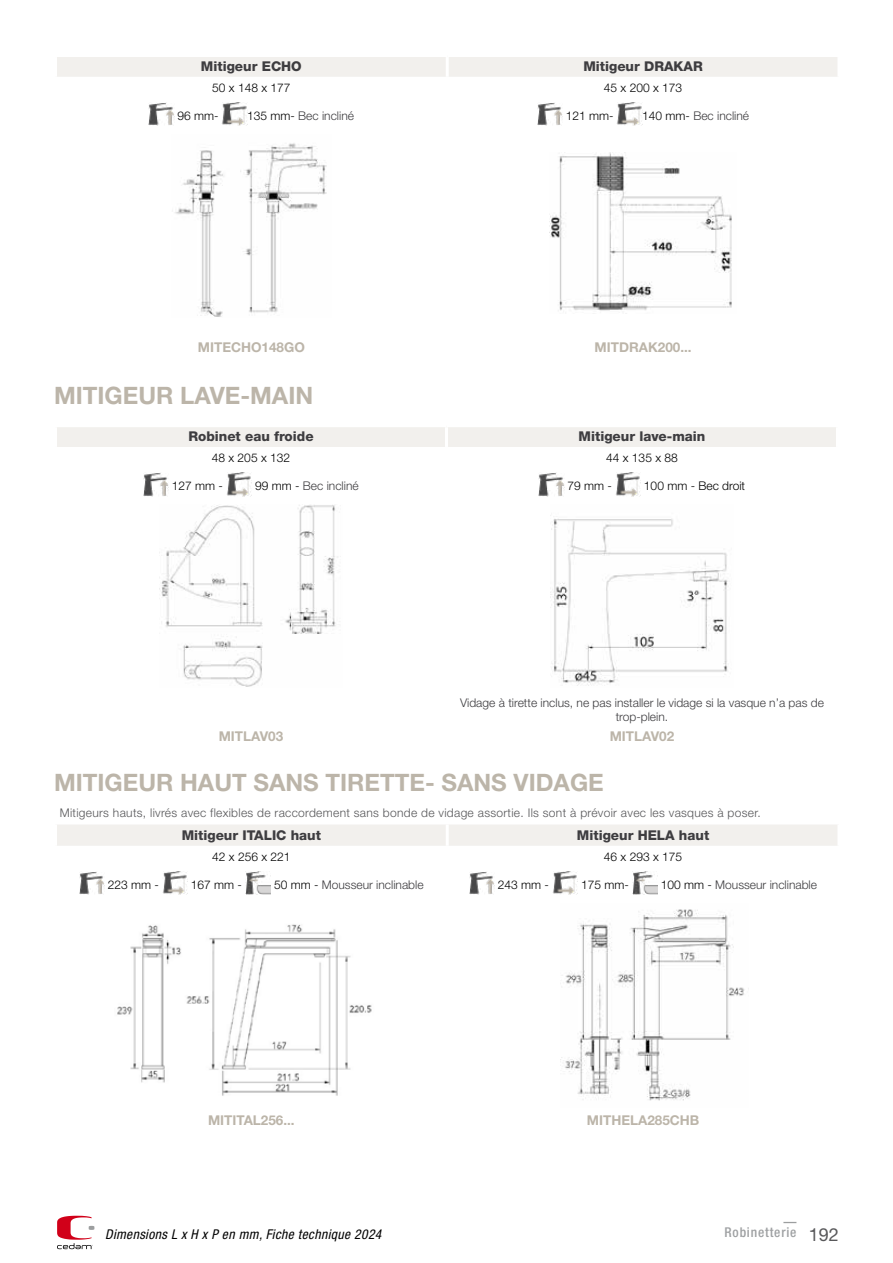
<style>
.page{position:relative;width:893px;height:1263px;background:#fff}
.page>*{position:absolute;margin:0;border:0;box-sizing:border-box;transform-origin:0 0}
.t1{font:700 24px "Helvetica Neue LT Std";color:#bcb5a9}
.t2{font:18px "Helvetica Neue LT Std";color:#58585a}
.t3{font:800 13.5px "Helvetica Neue LT Std";color:#3e3d40}
.t4{font:700 13.5px "Helvetica Neue LT Std";color:#bcb5a9}
.t5{font:italic condensed 13.5px "Helvetica Neue LT Std";letter-spacing:.03em;color:#000}
.t6{font:500 condensed 13.5px "Helvetica Neue LT Std";letter-spacing:.06em;color:#9ea0a2}
.t7{font:300 12px/14.4px "Helvetica Neue LT Std";color:#3e3d40;text-align:center}
.t8{font:300 12px "Helvetica Neue LT Std";color:#000}
.t9{font:300 12px "Helvetica Neue LT Std";letter-spacing:.025em;color:#58585a}
.s1{color:#000}
</style>
<div class="page">
<svg style="left:57px;top:1216px;width:37px;height:33px"></svg>
<div style="left:57px;top:57px;width:780px;height:20px;background:#f2f0ed"></div>
<hr style="left:446px;top:57px;width:3px;height:20px;background:#fff">
<img style="left:149px;top:103px;width:25px;height:23px">
<img style="left:222px;top:102px;width:25px;height:24px">
<img style="left:537px;top:103px;width:25px;height:23px">
<img style="left:617px;top:102px;width:25px;height:24px">
<img style="left:175px;top:143px;width:152px;height:174px">
<img style="left:550px;top:152px;width:182px;height:162px">
<svg style="left:783px;top:1222px;width:13px;height:1px"></svg>
<div style="left:57px;top:427px;width:779px;height:20px;background:#f2f0ed"></div>
<hr style="left:445px;top:427px;width:3px;height:20px;background:#fff">
<img style="left:143px;top:473px;width:26px;height:23px">
<img style="left:227px;top:472px;width:25px;height:24px">
<img style="left:539px;top:473px;width:25px;height:23px">
<img style="left:616px;top:472px;width:25px;height:24px">
<img style="left:161px;top:505px;width:177px;height:182px">
<img style="left:551px;top:519px;width:177px;height:167px">
<div style="left:57px;top:825px;width:780px;height:21px;background:#f2f0ed"></div>
<hr style="left:446px;top:824px;width:3px;height:22px;background:#fff">
<img style="left:79px;top:872px;width:25px;height:23px">
<img style="left:162px;top:871px;width:26px;height:24px">
<img style="left:245px;top:871px;width:26px;height:24px">
<img style="left:469px;top:872px;width:25px;height:23px">
<img style="left:552px;top:871px;width:26px;height:24px">
<img style="left:632px;top:871px;width:25px;height:24px">
<img style="left:117px;top:924px;width:255px;height:172px">
<img style="left:561px;top:909px;width:184px;height:192px">
<p class="t3" style="left:201px;top:58px;width:102px">Mitigeur ECHO</p>
<p class="t3" style="left:583px;top:58px;width:121px">Mitigeur DRAKAR</p>
<p class="t8" style="left:212px;top:80px;width:80px">50 x 148 x 177</p>
<p class="t8" style="left:604px;top:80px;width:80px">45 x 200 x 173</p>
<p class="t8" style="left:177px;top:108px;width:43px">96 mm-</p>
<p class="t7" style="left:247px;top:108px;width:108px"><span class="s1">135 mm-</span> Bec incliné</p>
<p class="t8" style="left:566px;top:108px;width:49px">121 mm-</p>
<p class="t7" style="left:642px;top:108px;width:108px"><span class="s1">140 mm-</span> Bec incliné</p>
<p class="t4" style="left:198px;top:339px;width:109px">MITECHO148GO</p>
<p class="t4" style="left:595px;top:339px;width:98px">MITDRAK200...</p>
<h1 class="t1" style="left:54px;top:381px;width:261px">MITIGEUR LAVE-MAIN</h1>
<p class="t3" style="left:188px;top:428px;width:127px">Robinet eau froide</p>
<p class="t3" style="left:579px;top:428px;width:128px">Mitigeur lave-main</p>
<p class="t8" style="left:212px;top:450px;width:80px">48 x 205 x 132</p>
<p class="t8" style="left:606px;top:450px;width:73px">44 x 135 x 88</p>
<p class="t8" style="left:172px;top:478px;width:53px">127 mm -</p>
<p class="t7" style="left:255px;top:478px;width:105px"><span class="s1">99 mm -</span> Bec incliné</p>
<p class="t8" style="left:567px;top:478px;width:46px">79 mm -</p>
<p class="t8" style="left:644px;top:478px;width:103px">100 mm - Bec droit</p>
<p class="t7" style="left:460px;top:695px;width:365px">Vidage à tirette inclus, ne pas installer le vidage si la vasque n’a pas de trop-plein.</p>
<p class="t4" style="left:219px;top:728px;width:66px">MITLAV03</p>
<p class="t4" style="left:610px;top:728px;width:66px">MITLAV02</p>
<h1 class="t1" style="left:54px;top:767px;width:551px">MITIGEUR HAUT SANS TIRETTE- SANS VIDAGE</h1>
<p class="t9" style="left:60px;top:805px;width:702px">Mitigeurs hauts, livrés avec flexibles de raccordement sans bonde de vidage assortie. Ils sont à prévoir avec les vasques à poser.</p>
<p class="t3" style="left:182px;top:827px;width:141px">Mitigeur ITALIC haut</p>
<p class="t3" style="left:577px;top:827px;width:134px">Mitigeur HELA haut</p>
<p class="t8" style="left:212px;top:849px;width:80px">42 x 256 x 221</p>
<p class="t8" style="left:604px;top:849px;width:80px">46 x 293 x 175</p>
<p class="t8" style="left:108px;top:877px;width:53px">223 mm -</p>
<p class="t8" style="left:191px;top:877px;width:53px">167 mm -</p>
<p class="t7" style="left:274px;top:877px;width:151px"><span class="s1">50 mm -</span> Mousseur inclinable</p>
<p class="t8" style="left:498px;top:877px;width:53px">243 mm -</p>
<p class="t8" style="left:581px;top:877px;width:49px">175 mm-</p>
<p class="t7" style="left:661px;top:877px;width:158px"><span class="s1">100 mm -</span> Mousseur inclinable</p>
<p class="t4" style="left:208px;top:1112px;width:88px">MITITAL256...</p>
<p class="t4" style="left:587px;top:1112px;width:114px">MITHELA285CHB</p>
<p class="t6" style="left:725px;top:1224px;width:73px">Robinetterie</p>
<p class="t5" style="left:105px;top:1227px;width:278px">Dimensions L x H x P en mm, Fiche technique 2024</p>
<h2 class="t2" style="left:809px;top:1224px;width:32px">192</h2>
</div>
